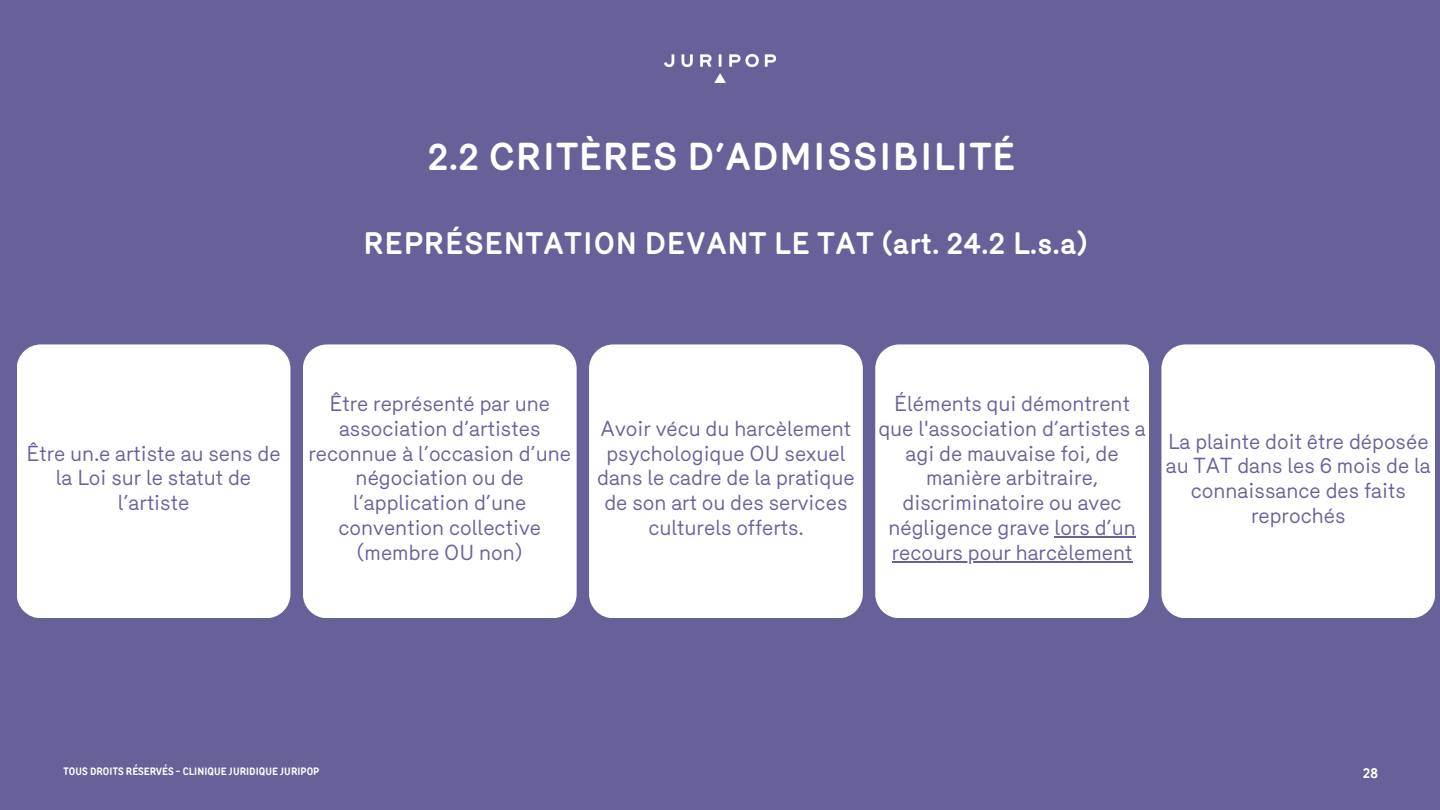
<style>
.page{position:relative;width:1440px;height:810px;background:#676199}
.page>*{position:absolute;margin:0;border:0;box-sizing:border-box;transform-origin:0 0}
.t1{font:700 37.5px "RP Mercury";color:#fff}
.t2{font:700 30px "RP Mercury";color:#fff}
.t3{font:21px/24.8px "RP Mercury";color:#676199;text-align:center}
.t4{font:700 13.5px "TT Rounds Condensed";color:#fff}
.t5{font:700 10.5px "TT Rounds Condensed";letter-spacing:.01em;color:#fff}
</style>
<div class="page">
<img style="left:665px;top:54px;width:110px;height:28px">
<div style="left:1161px;top:344px;width:274px;height:274px;background:#fff;border-radius:24px"></div>
<div style="left:875px;top:344px;width:274px;height:274px;background:#fff;border-radius:24px"></div>
<hr style="left:1055px;top:536px;width:81px;height:2px;background:#676199">
<hr style="left:892px;top:561px;width:241px;height:2px;background:#676199">
<div style="left:17px;top:344px;width:273px;height:274px;background:#fff;border-radius:24px"></div>
<div style="left:589px;top:344px;width:274px;height:274px;background:#fff;border-radius:24px"></div>
<div style="left:303px;top:344px;width:274px;height:274px;background:#fff;border-radius:24px"></div>
<h3 class="t1" style="left:427px;top:142px;width:590px">2.2 CRITÈRES D’ADMISSIBILITÉ</h3>
<h3 class="t2" style="left:363px;top:232px;width:727px">REPRÉSENTATION DEVANT LE TAT (art. 24.2 L.s.a)</h3>
<p class="t3" style="left:26px;top:444px;width:256px">Être un.e artiste au sens de la Loi sur le statut de l’artiste</p>
<p class="t3" style="left:308px;top:394px;width:264px">Être représenté par une association d’artistes reconnue à l’occasion d’une négociation ou de l’application d’une convention collective (membre OU non)</p>
<p class="t3" style="left:597px;top:419px;width:259px">Avoir vécu du harcèlement psychologique OU sexuel dans le cadre de la pratique de son art ou des services culturels offerts.</p>
<h3 class="t3" style="left:878px;top:394px;width:269px">Éléments qui démontrent que l'association d’artistes a agi de mauvaise foi, de manière arbitraire, discriminatoire ou avec négligence grave lors d’un</h3>
<h3 class="t3" style="left:892px;top:543px;width:242px">recours pour harcèlement</h3>
<h3 class="t3" style="left:1166px;top:432px;width:267px">La plainte doit être déposée au TAT dans les 6 mois de la connaissance des faits reprochés</h3>
<p class="t5" style="left:64px;top:765px;width:257px">TOUS DROITS RÉSERVÉS - CLINIQUE JURIDIQUE JURIPOP</p>
<h1 class="t4" style="left:1363px;top:765px;width:16px">28</h1>
</div>
